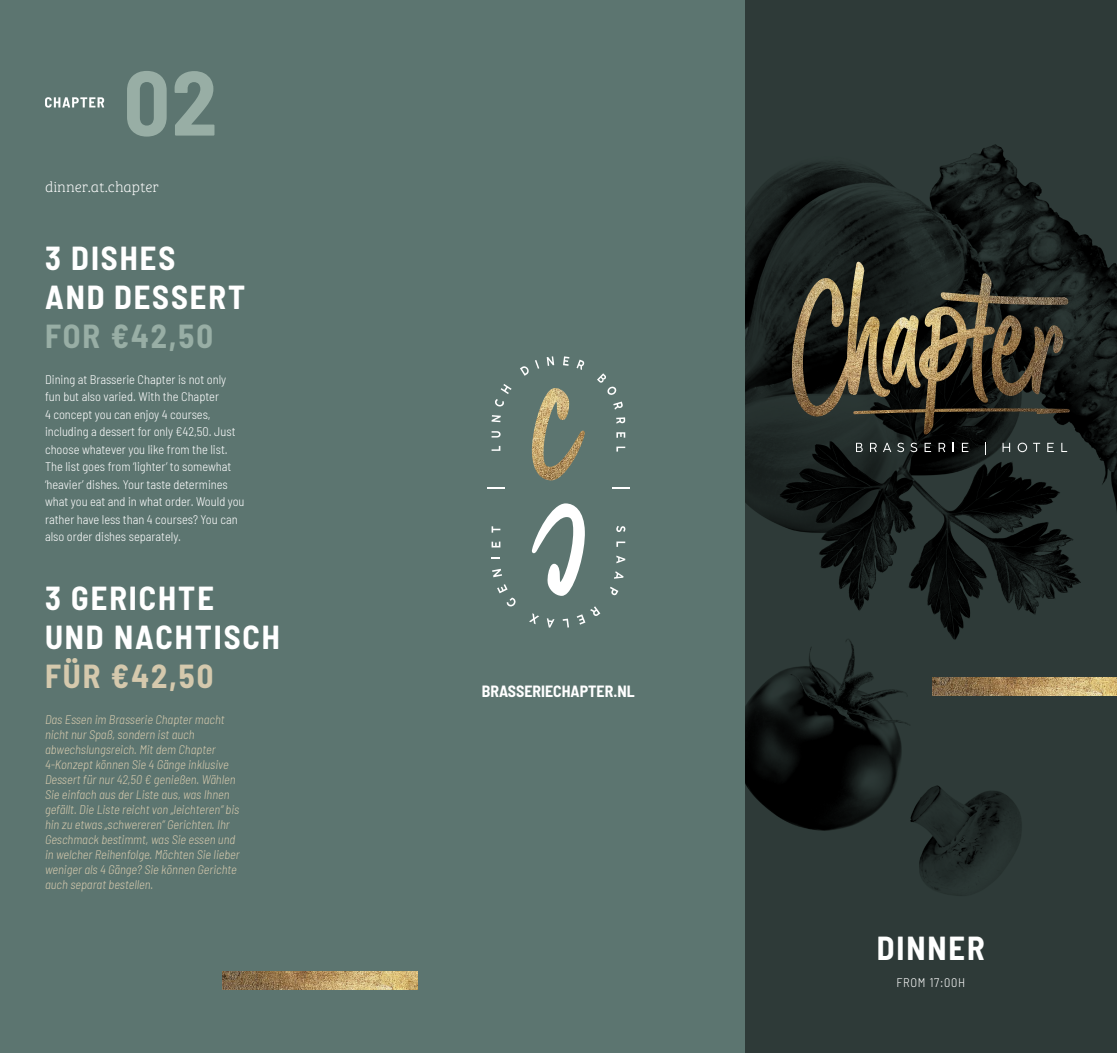
<style>
.page{position:relative;width:1117px;height:1053px;background:#fff}
.page>*{position:absolute;margin:0;border:0;box-sizing:border-box;transform-origin:0 0}
.t1{font:700 semi-condensed 32.5px/39px "Barlow";letter-spacing:.06em;color:#fff}
.t2{font:700 semi-condensed 32.5px "Barlow";letter-spacing:.06em;color:#98aea5}
.t3{font:700 semi-condensed 32.5px "Barlow";letter-spacing:.06em;color:#d5c9ad}
.t4{font:700 semi-condensed 15.88px "Barlow";color:#fff}
.t5{font:15px "Bree Serif Th";color:#fff}
.t6{font:italic 300 semi-condensed 12.5px/15px "Barlow";color:#d5c9ad}
.t7{font:300 semi-condensed 12.5px/17.5px "Barlow";color:#fff}
.t8{font:300 semi-condensed 12.5px "Barlow";letter-spacing:.06em;color:#fff}
</style>
<div class="page">
<div style="left:0;top:0;width:372px;height:1052px;background:#5c7570"></div>
<div style="left:372px;top:0;width:372px;height:1052px;background:#5c7570"></div>
<svg style="left:744px;top:0;width:372px;height:1052px;background:#252f2e"></svg>
<svg style="left:127px;top:71px;width:40px;height:66px"></svg>
<svg style="left:174px;top:71px;width:40px;height:65px"></svg>
<svg style="left:45px;top:97px;width:59px;height:11px"></svg>
<img style="left:531px;top:388px;width:54px;height:92px">
<svg style="left:531px;top:503px;width:54px;height:93px"></svg>
<svg style="left:487px;top:487px;width:17px;height:2px"></svg>
<svg style="left:612px;top:487px;width:17px;height:2px"></svg>
<svg style="left:616px;top:526px;width:9px;height:6px"></svg>
<svg style="left:616px;top:541px;width:9px;height:6px"></svg>
<svg style="left:616px;top:555px;width:9px;height:8px"></svg>
<svg style="left:614px;top:571px;width:9px;height:7px"></svg>
<svg style="left:610px;top:586px;width:8px;height:9px"></svg>
<svg style="left:576px;top:606px;width:24px;height:18px"></svg>
<svg style="left:562px;top:618px;width:7px;height:9px"></svg>
<svg style="left:546px;top:618px;width:8px;height:9px"></svg>
<svg style="left:529px;top:613px;width:10px;height:11px"></svg>
<svg style="left:497px;top:584px;width:19px;height:23px"></svg>
<svg style="left:492px;top:568px;width:10px;height:9px"></svg>
<svg style="left:491px;top:557px;width:9px;height:2px"></svg>
<svg style="left:491px;top:541px;width:9px;height:6px"></svg>
<svg style="left:491px;top:526px;width:9px;height:6px"></svg>
<svg style="left:491px;top:446px;width:9px;height:5px"></svg>
<svg style="left:491px;top:431px;width:9px;height:6px"></svg>
<svg style="left:491px;top:415px;width:9px;height:7px"></svg>
<svg style="left:495px;top:384px;width:16px;height:23px"></svg>
<svg style="left:520px;top:360px;width:19px;height:16px"></svg>
<svg style="left:546px;top:356px;width:8px;height:10px"></svg>
<svg style="left:563px;top:356px;width:6px;height:10px"></svg>
<svg style="left:576px;top:359px;width:8px;height:11px"></svg>
<svg style="left:597px;top:373px;width:19px;height:22px"></svg>
<svg style="left:613px;top:401px;width:10px;height:8px"></svg>
<svg style="left:616px;top:417px;width:9px;height:6px"></svg>
<svg style="left:616px;top:432px;width:9px;height:5px"></svg>
<svg style="left:616px;top:446px;width:9px;height:5px"></svg>
<svg style="left:855px;top:443px;width:7px;height:9px"></svg>
<svg style="left:869px;top:443px;width:7px;height:9px"></svg>
<svg style="left:882px;top:443px;width:9px;height:9px"></svg>
<svg style="left:897px;top:442px;width:6px;height:10px"></svg>
<svg style="left:910px;top:442px;width:7px;height:10px"></svg>
<svg style="left:924px;top:443px;width:6px;height:9px"></svg>
<svg style="left:938px;top:443px;width:7px;height:9px"></svg>
<svg style="left:961px;top:443px;width:7px;height:9px"></svg>
<svg style="left:984px;top:441px;width:1px;height:13px"></svg>
<svg style="left:1002px;top:443px;width:7px;height:9px"></svg>
<svg style="left:1017px;top:442px;width:9px;height:10px"></svg>
<svg style="left:1032px;top:443px;width:7px;height:9px"></svg>
<svg style="left:1046px;top:443px;width:7px;height:9px"></svg>
<svg style="left:1060px;top:443px;width:6px;height:9px"></svg>
<img style="left:789px;top:262px;width:280px;height:173px">
<img style="left:222px;top:971px;width:195px;height:18px">
<img style="left:932px;top:677px;width:184px;height:18px">
<p class="t5" style="left:45px;top:176px;width:116px">dinner.at.chapter</p>
<h1 class="t1" style="left:45px;top:237px;width:202px">3 DISHES<br>AND DESSERT</h1>
<h1 class="t2" style="left:45px;top:313px;width:169px">FOR €42,50</h1>
<p class="t7" style="left:45px;top:369px;width:201px">Dining at Brasserie Chapter is not only fun but also varied. With the Chapter<br>4 concept you can enjoy 4 courses, including a dessert for only €42,50. Just choose whatever you like from the list.<br>The list goes from ‘lighter’ to somewhat ‘heavier’ dishes. Your taste determines what you eat and in what order. Would you rather have less than 4 courses? You can also order dishes separately.</p>
<h1 class="t1" style="left:45px;top:577px;width:236px">3 GERICHTE<br>UND NACHTISCH</h1>
<h1 class="t3" style="left:45px;top:653px;width:170px">FÜR €42,50</h1>
<p class="t6" style="left:45px;top:711px;width:196px">Das Essen im Brasserie Chapter macht nicht nur Spaß, sondern ist auch abwechslungsreich. Mit dem Chapter 4-Konzept können Sie 4 Gänge inklusive Dessert für nur 42,50 € genießen. Wählen Sie einfach aus der Liste aus, was Ihnen gefällt. Die Liste reicht von „leichteren“ bis hin zu etwas „schwereren“ Gerichten. Ihr Geschmack bestimmt, was Sie essen und in welcher Reihenfolge. Möchten Sie lieber weniger als 4 Gänge? Sie können Gerichte auch separat bestellen.</p>
<p class="t4" style="left:481px;top:679px;width:154px">BRASSERIECHAPTER.NL</p>
<h1 class="t1" style="left:876px;top:926px;width:109px">DINNER</h1>
<p class="t8" style="left:896px;top:973px;width:70px">FROM 17:00H</p>
</div>
